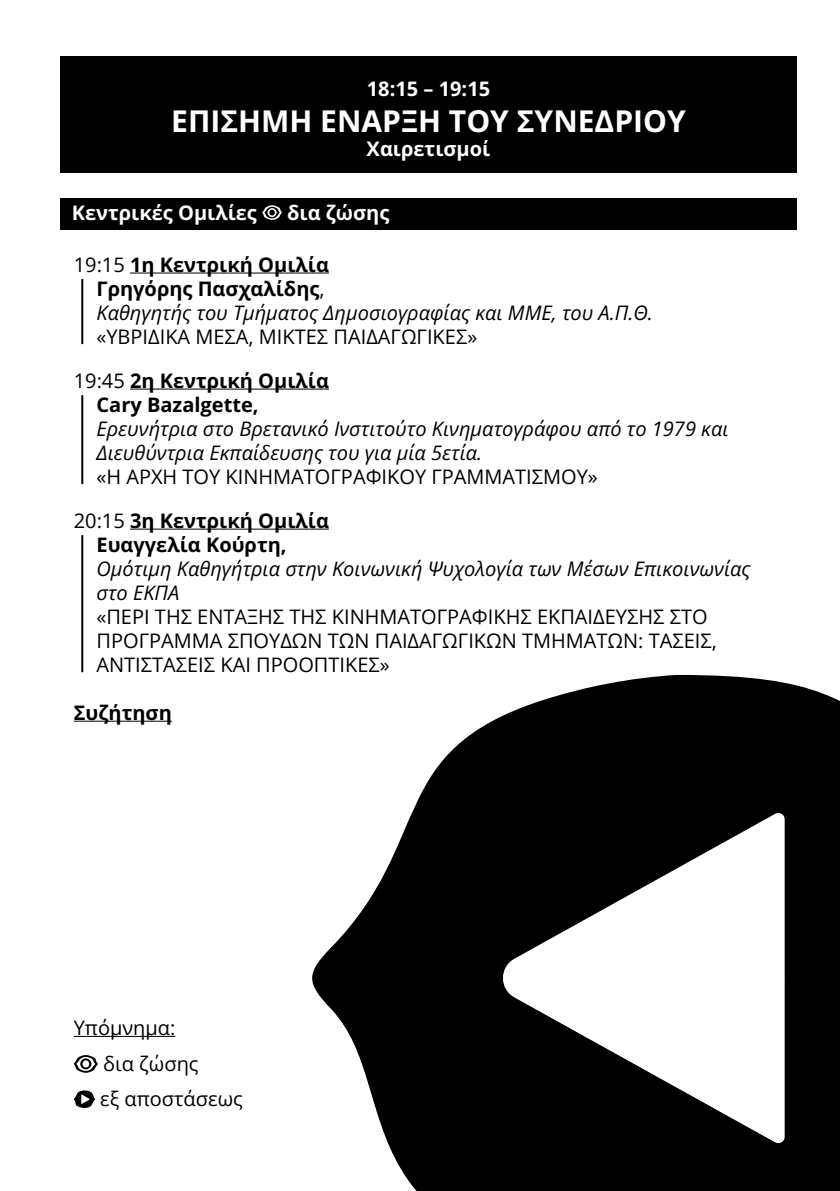
<style>
.page{position:relative;width:840px;height:1191px;background:#fff}
.page>*{position:absolute;margin:0;border:0;box-sizing:border-box;transform-origin:0 0}
.t1{font:700 30px "Open Sans";color:#fff}
.t2{font:italic 20px/24px "Open Sans";color:#000}
.t3{font:20px/24px "Open Sans";color:#000}
.t4{font:700 20px/24px "Open Sans";color:#000}
.t5{font:700 20px "Open Sans";color:#fff}
.s1{font-style:normal}
.s2{font-weight:700;font-style:normal}
.s3{font-weight:400}
</style>
<div class="page">
<div style="left:60px;top:57px;width:736px;height:116px;background:#000"></div>
<div style="left:60px;top:198px;width:736px;height:32px;background:#000"></div>
<svg style="left:262px;top:205px;width:20px;height:15px"></svg>
<hr style="left:130px;top:273px;width:199px;height:1px;background:#000">
<hr style="left:81px;top:279px;width:2px;height:65px;background:#000">
<hr style="left:130px;top:389px;width:199px;height:1px;background:#000">
<hr style="left:81px;top:395px;width:2px;height:89px;background:#000">
<hr style="left:130px;top:529px;width:199px;height:1px;background:#000">
<hr style="left:81px;top:535px;width:2px;height:137px;background:#000">
<hr style="left:74px;top:721px;width:98px;height:1px;background:#000">
<svg style="left:312px;top:675px;width:527px;height:516px;fill:#000"></svg>
<hr style="left:74px;top:1036px;width:101px;height:1px;background:#000">
<svg style="left:74px;top:1055px;width:24px;height:17px"></svg>
<svg style="left:74px;top:1090px;width:21px;height:18px"></svg>
<p class="t5" style="left:366px;top:75px;width:125px">18:15 – 19:15</p>
<h1 class="t1" style="left:171px;top:100px;width:516px">ΕΠΊΣΗΜΗ ΈΝΑΡΞΗ ΤΟΥ ΣΥΝΕΔΡΊΟΥ</h1>
<p class="t5" style="left:366px;top:135px;width:125px">Χαιρετισμοί</p>
<p class="t5" style="left:72px;top:199px;width:186px">Κεντρικές Ομιλίες</p>
<p class="t5" style="left:287px;top:199px;width:104px">δια ζώσης</p>
<p class="t2" style="left:96px;top:252px;width:557px;text-indent:-23px"><span class="s1">19:15</span> <span class="s2">1η Κεντρική Ομιλία<br>Γρηγόρης Πασχαλίδης</span><span class="s1">,<br></span>Καθηγητής του Τμήματος Δημοσιογραφίας και ΜΜΕ, του Α.Π.Θ.</p>
<p class="t3" style="left:96px;top:324px;width:382px">«ΥΒΡΙΔΙΚΆ ΜΈΣΑ, ΜΙΚΤΈΣ ΠΑΙΔΑΓΩΓΙΚΈΣ»</p>
<p class="t4" style="left:96px;top:368px;width:234px;text-indent:-23px"><span class="s3">19:45</span> 2η Κεντρική Ομιλία<br>Cary Bazalgette,</p>
<p class="t2" style="left:96px;top:416px;width:633px">Ερευνήτρια στο Βρετανικό Ινστιτούτο Κινηματογράφου από το 1979 και<br>Διευθύντρια Εκπαίδευσης του για μία 5ετία.</p>
<p class="t3" style="left:96px;top:464px;width:502px">«Η ΑΡΧΉ ΤΟΥ ΚΙΝΗΜΑΤΟΓΡΑΦΙΚΟΎ ΓΡΑΜΜΑΤΙΣΜΟΎ»</p>
<p class="t4" style="left:96px;top:508px;width:234px;text-indent:-23px"><span class="s3">20:15</span> 3η Κεντρική Ομιλία<br>Ευαγγελία Κούρτη,</p>
<p class="t2" style="left:96px;top:556px;width:655px">Ομότιμη Καθηγήτρια στην Κοινωνική Ψυχολογία των Μέσων Επικοινωνίας στο ΕΚΠΑ</p>
<p class="t3" style="left:96px;top:604px;width:621px">«ΠΕΡΊ ΤΗΣ Έ ΝΤΑΞΗΣ ΤΗΣ ΚΙΝΗΜΑΤΟΓΡΑΦΙΚΉΣ ΕΚΠΑΊΔΕΥΣΗΣ ΣΤΟ<br>ΠΡΌΓΡΑΜΜΑ ΣΠΟΥΔΏΝ ΤΩΝ ΠΑΙΔΑΓΩΓΙΚΏΝ ΤΜΗΜΆΤΩΝ: ΤΆΣΕΙΣ,<br>ΑΝΤΙΣΤΆΣΕΙΣ ΚΑΙ ΠΡΟΟΠΤΙΚΈΣ»</p>
<p class="t4" style="left:74px;top:700px;width:99px">Συζήτηση</p>
<p class="t3" style="left:100px;top:1010px;width:144px;line-height:35.4px;text-indent:-27px">Υπόμνημα:<br>δια ζώσης<br>εξ αποστάσεως</p>
</div>
